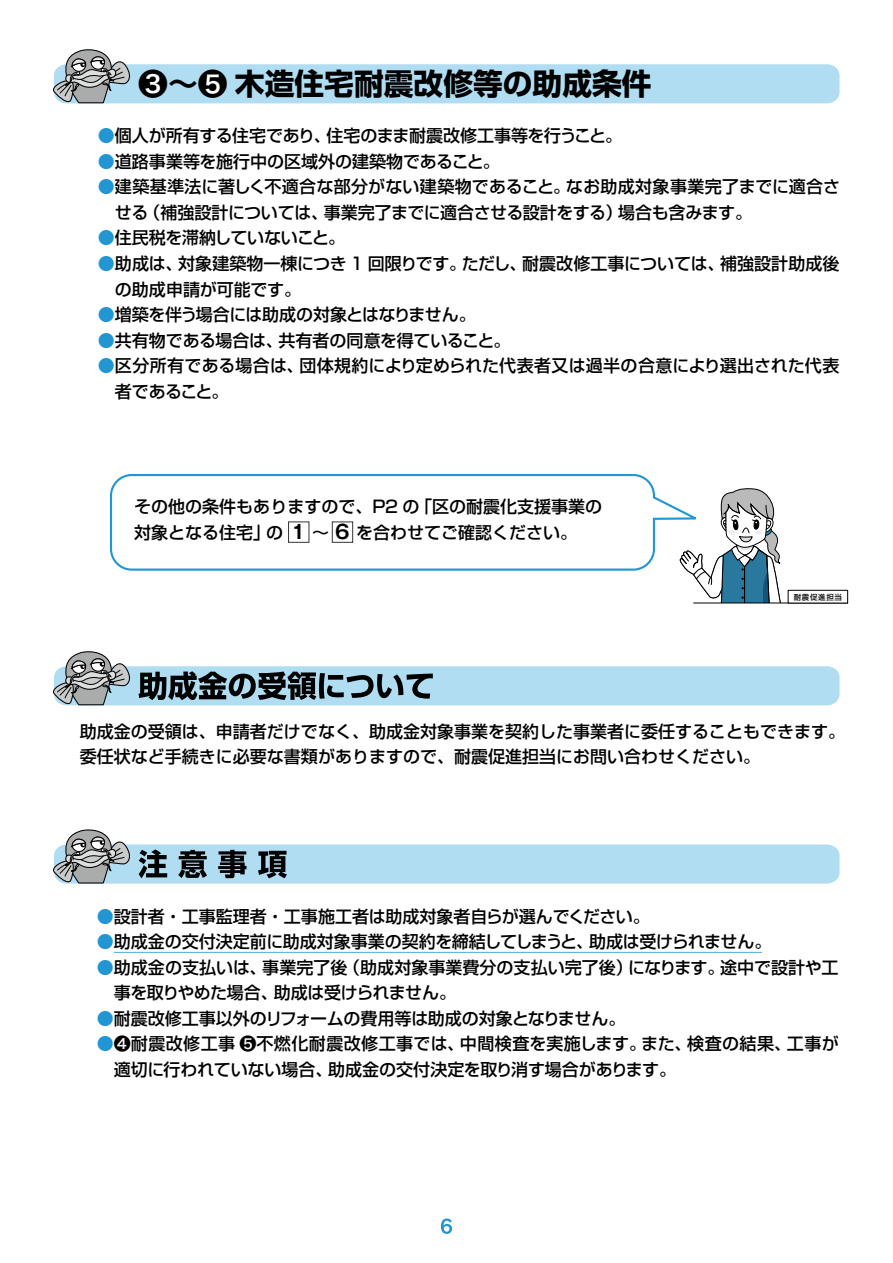
<style>
.page{position:relative;width:893px;height:1263px;background:#fff}
.page>*{position:absolute;margin:0;border:0;box-sizing:border-box;transform-origin:0 0}
.t1{font:700 29.7px "Shin Go Pr 6 N";color:#000}
.t2{font:500 16.95px/25.5px "Shin Go Pr 6 N";color:#000}
.t3{font:500 16.95px/25.8px "Shin Go Pr 6";color:#000}
.t4{font:500 16.95px "Shin Go Pr 6 N";letter-spacing:-.03em;color:#000}
.t5{font:500 16.95px "Shin Go Pr 6 N";letter-spacing:-.02em;color:#000}
.t6{font:500 7.5px "Shin Go Pr 6 N";letter-spacing:.1em;color:#000}
.s1{font-family:"Hira Kaku Pro W6";font-weight:400}
.s2{color:#2295d3}
.s3{font-family:"Gothic MB101 Pr 5 De";font-weight:700;font-size:19.2px}
</style>
<div class="page">
<svg style="left:109px;top:474px;width:561px;height:97px"></svg>
<hr style="left:114px;top:952px;width:648px;height:1px;background:#2295d3">
<svg style="left:53px;top:49px;width:786px;height:55px"></svg>
<svg style="left:441px;top:1218px;width:11px;height:16px"></svg>
<div style="left:140px;top:71px;width:27px;height:26px;background:#fff;border-radius:50%"></div>
<div style="left:199px;top:71px;width:27px;height:26px;background:#fff;border-radius:50%"></div>
<svg style="left:53px;top:651px;width:786px;height:55px"></svg>
<svg style="left:52px;top:829px;width:787px;height:55px"></svg>
<div style="left:289px;top:522px;width:20px;height:20px;background:#fff"></div>
<div style="left:332px;top:522px;width:21px;height:20px;background:#fff"></div>
<svg style="left:670px;top:488px;width:111px;height:115px"></svg>
<hr style="left:694px;top:603px;width:154px;height:1px;background:#000">
<div style="left:788px;top:590px;width:60px;height:13px;border:1px solid #000"></div>
<h1 class="t1" style="left:138px;top:61px;width:515px"><span class="s1">❸～❺</span> 木造住宅耐震改修等の助成条件</h1>
<p class="t2" style="left:98px;top:122px;width:526px"><span class="s2">●</span>個人が所有する住宅であり、住宅のまま耐震改修工事等を行うこと。</p>
<p class="t2" style="left:98px;top:148px;width:403px"><span class="s2">●</span>道路事業等を施行中の区域外の建築物であること。</p>
<p class="t2" style="left:115px;top:173px;width:727px;text-indent:-17px"><span class="s2">●</span>建築基準法に著しく不適合な部分がない建築物であること。なお助成対象事業完了までに適合させる（補強設計については、事業完了までに適合させる設計をする）場合も含みます。</p>
<p class="t5" style="left:98px;top:224px;width:249px"><span class="s2">●</span>住民税を滞納していないこと。</p>
<p class="t2" style="left:115px;top:250px;width:726px;text-indent:-17px"><span class="s2">●</span>助成は、対象建築物一棟につき 1 回限りです。ただし、耐震改修工事については、補強設計助成後の助成申請が可能です。</p>
<p class="t4" style="left:98px;top:301px;width:379px"><span class="s2">●</span>増築を伴う場合には助成の対象とはなりません。</p>
<p class="t2" style="left:98px;top:326px;width:414px"><span class="s2">●</span>共有物である場合は、共有者の同意を得ていること。</p>
<p class="t2" style="left:115px;top:352px;width:726px;text-indent:-17px"><span class="s2">●</span>区分所有である場合は、団体規約により定められた代表者又は過半の合意により選出された代表者であること。</p>
<p class="t3" style="left:134px;top:492px;width:470px">その他の条件もありますので、P2 の「区の耐震化支援事業の対象となる住宅」の<span class="s3">１</span>～<span class="s3">６</span>を合わせてご確認ください。</p>
<p class="t6" style="left:794px;top:591px;width:50px">耐震促進担当</p>
<p class="t2" style="left:80px;top:717px;width:767px">助成金の受領は、申請者だけでなく、助成金対象事業を契約した事業者に委任することもできます。委任状など手続きに必要な書類がありますので、耐震促進担当にお問い合わせください。</p>
<p class="t2" style="left:97px;top:902px;width:554px"><span class="s2">●</span>設計者・工事監理者・工事施工者は助成対象者自らが選んでください。</p>
<p class="t2" style="left:97px;top:928px;width:676px"><span class="s2">●</span>助成金の交付決定前に助成対象事業の契約を締結してしまうと、助成は受けられません。</p>
<p class="t2" style="left:114px;top:953px;width:726px;text-indent:-17px"><span class="s2">●</span>助成金の支払いは、事業完了後（助成対象事業費分の支払い完了後）になります。途中で設計や工事を取りやめた場合、助成は受けられません。</p>
<p class="t2" style="left:97px;top:1004px;width:530px"><span class="s2">●</span>耐震改修工事以外のリフォームの費用等は助成の対象となりません。</p>
<p class="t2" style="left:114px;top:1030px;width:726px;text-indent:-17px"><span class="s2">●</span><span class="s1">❹</span>耐震改修工事 <span class="s1">❺</span>不燃化耐震改修工事では、中間検査を実施します。また、検査の結果、工事が適切に行われていない場合、助成金の交付決定を取り消す場合があります。</p>
</div>
